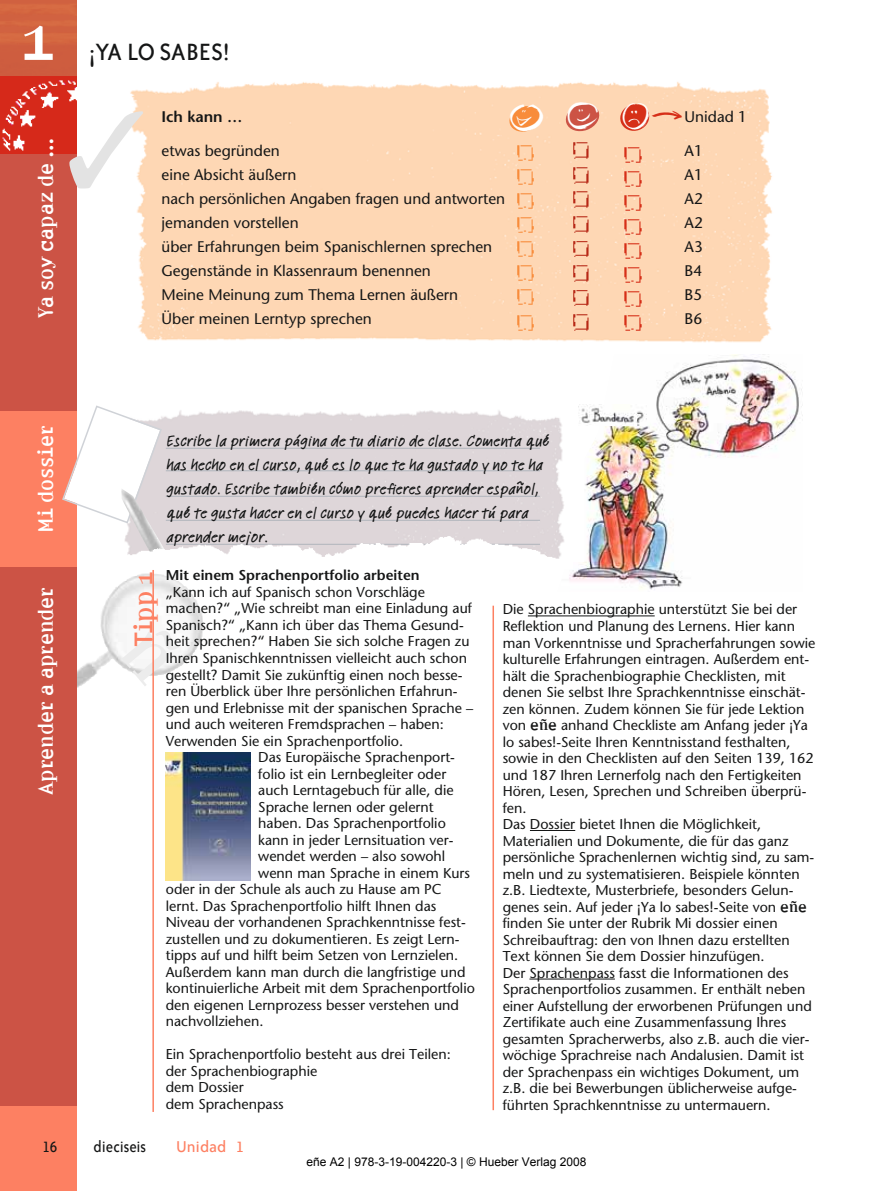
<style>
.page{position:relative;width:893px;height:1191px;background:#fff}
.page>*{position:absolute;margin:0;border:0;box-sizing:border-box;transform-origin:0 0}
.t1{font:300 60px "Amplifier";color:#fff}
.t2{font:37.5px "Pinxit Office LL";color:#fff}
.t3{font:27px "Bailey Sans ITC";letter-spacing:-.015em;color:#151616}
.t4{font:300 24px "Amplifier";color:#fd8062}
.t5{font:300 19.5px "Amplifier";color:#fff}
.t6{font:18px "Bailey Sans ITC";color:#151616;scale:.9 1}
.t7{font:18px "Bailey Sans ITC";color:#fd8062}
.t8{font:500 16.5px/24px "Linotype Feltpen";color:#151616}
.t9{font:15.3px "Stone Sans LT";color:#151616}
.t10{font:600 15.3px "Stone Sans LT";color:#151616}
.t11{font:14.25px/16.5px "Stone Sans LT";color:#151616}
.t12{font:600 14.25px "Stone Sans LT";color:#151616}
.t13{font:12px "Arial";color:#000}
.s1{font-family:"Amplifier";font-weight:300}
</style>
<div class="page">
<img style="left:569px;top:355px;width:233px;height:235px">
<img style="left:130px;top:82px;width:642px;height:261px">
<img style="left:0;top:0;width:77px;height:77px">
<img style="left:163px;top:407px;width:418px;height:154px">
<hr style="left:166px;top:470px;width:374px;height:1px;background:#b0b5bc">
<hr style="left:166px;top:448px;width:374px;height:1px;background:#b0b5bc">
<hr style="left:166px;top:496px;width:374px;height:1px;background:#b0b5bc">
<hr style="left:166px;top:520px;width:374px;height:1px;background:#b0b5bc">
<hr style="left:166px;top:568px;width:289px;height:1px;background:#b0b5bc">
<img style="left:77px;top:573px;width:126px;height:115px">
<div style="left:0;top:77px;width:77px;height:333px;background:#cc5345"></div>
<div style="left:0;top:410px;width:77px;height:189px;background:#fd8062"></div>
<div style="left:0;top:567px;width:77px;height:539px;background:#cc5345"></div>
<div style="left:0;top:1106px;width:77px;height:84px;background:#fd8062"></div>
<svg style="left:61px;top:405px;width:102px;height:116px"></svg>
<img style="left:121px;top:488px;width:45px;height:42px">
<img style="left:124px;top:530px;width:449px;height:38px">
<hr style="left:152px;top:570px;width:2px;height:542px;background:#fd8062">
<svg style="left:0;top:77px;width:77px;height:76px;background:#db4337"></svg>
<img style="left:515px;top:144px;width:20px;height:19px">
<img style="left:623px;top:145px;width:19px;height:19px">
<img style="left:515px;top:168px;width:20px;height:19px">
<img style="left:623px;top:169px;width:19px;height:19px">
<img style="left:515px;top:192px;width:20px;height:19px">
<img style="left:623px;top:193px;width:19px;height:19px">
<img style="left:515px;top:216px;width:20px;height:19px">
<img style="left:623px;top:217px;width:19px;height:19px">
<img style="left:515px;top:240px;width:20px;height:19px">
<img style="left:623px;top:241px;width:19px;height:19px">
<img style="left:515px;top:264px;width:20px;height:19px">
<img style="left:623px;top:265px;width:19px;height:19px">
<img style="left:515px;top:288px;width:20px;height:19px">
<img style="left:623px;top:289px;width:19px;height:19px">
<img style="left:515px;top:313px;width:20px;height:19px">
<img style="left:623px;top:313px;width:19px;height:19px">
<svg style="left:508px;top:104px;width:34px;height:29px"></svg>
<svg style="left:564px;top:102px;width:37px;height:31px"></svg>
<img style="left:571px;top:141px;width:33px;height:19px">
<img style="left:571px;top:165px;width:33px;height:20px">
<img style="left:571px;top:190px;width:33px;height:19px">
<img style="left:571px;top:214px;width:33px;height:20px">
<img style="left:571px;top:239px;width:33px;height:20px">
<img style="left:571px;top:264px;width:33px;height:19px">
<img style="left:571px;top:288px;width:33px;height:20px">
<img style="left:571px;top:313px;width:33px;height:19px">
<img style="left:166px;top:753px;width:85px;height:127px">
<img style="left:578px;top:405px;width:68px;height:20px">
<hr style="left:492px;top:605px;width:2px;height:505px;background:#fd8062">
<hr style="left:528px;top:615px;width:127px;height:1px;background:#151616">
<hr style="left:530px;top:830px;width:45px;height:1px;background:#151616">
<hr style="left:529px;top:978px;width:86px;height:1px;background:#151616">
<svg style="left:119px;top:622px;width:66px;height:64px"></svg>
<svg style="left:69px;top:111px;width:74px;height:77px"></svg>
<svg style="left:618px;top:102px;width:64px;height:31px;background:#f1a384"></svg>
<h1 class="t1" style="left:21px;top:14px;width:35px">1</h1>
<h3 class="t5" style="left:38px;top:318px;width:182px;rotate:-90deg">Ya soy capaz de …</h3>
<h3 class="t3" style="left:89px;top:42px;width:142px">¡YA LO SABES!</h3>
<h2 class="t2" style="left:509px;top:95px;width:143px">XZV</h2>
<p class="t10" style="left:162px;top:110px;width:82px">Ich kann …</p>
<p class="t9" style="left:685px;top:110px;width:64px">Unidad 1</p>
<p class="t9" style="left:162px;top:144px;width:120px">etwas begründen</p>
<p class="t9" style="left:685px;top:144px;width:20px">A1</p>
<p class="t9" style="left:162px;top:168px;width:136px">eine Absicht äußern</p>
<p class="t9" style="left:685px;top:168px;width:20px">A1</p>
<p class="t9" style="left:162px;top:192px;width:345px">nach persönlichen Angaben fragen und antworten</p>
<p class="t9" style="left:685px;top:192px;width:20px">A2</p>
<p class="t9" style="left:162px;top:216px;width:139px">jemanden vorstellen</p>
<p class="t9" style="left:685px;top:216px;width:20px">A2</p>
<p class="t9" style="left:162px;top:240px;width:332px">über Erfahrungen beim Spanischlernen sprechen</p>
<p class="t9" style="left:685px;top:240px;width:20px">A3</p>
<p class="t9" style="left:162px;top:264px;width:271px">Gegenstände in Klassenraum benennen</p>
<p class="t9" style="left:685px;top:264px;width:19px">B4</p>
<p class="t9" style="left:162px;top:288px;width:298px">Meine Meinung zum Thema Lernen äußern</p>
<p class="t9" style="left:685px;top:288px;width:19px">B5</p>
<p class="t9" style="left:162px;top:312px;width:212px">Über meinen Lerntyp sprechen</p>
<p class="t9" style="left:685px;top:312px;width:19px">B6</p>
<h3 class="t5" style="left:38px;top:533px;width:109px;rotate:-90deg">Mi dossier</h3>
<h3 class="t5" style="left:38px;top:794px;width:209px;rotate:-90deg">Aprender a aprender</h3>
<p class="t8" style="left:166px;top:430px;width:385px">Escribe la primera página de tu diario de clase. Comenta qué has hecho en el curso, qué es lo que te ha gustado y no te ha gustado. Escribe también cómo prefieres aprender español, qué te gusta hacer en el curso y qué puedes hacer tú para aprender mejor.</p>
<h3 class="t4" style="left:134px;top:646px;width:76px;rotate:-90deg">Tipp 1</h3>
<p class="t12" style="left:166px;top:570px;width:255px">Mit einem Sprachenportfolio arbeiten</p>
<p class="t11" style="left:166px;top:585px;width:261px">„Kann ich auf Spanisch schon Vorschläge</p>
<p class="t11" style="left:166px;top:602px;width:308px">machen?“ „Wie schreibt man eine Einladung auf</p>
<p class="t11" style="left:166px;top:618px;width:300px">Spanisch?“ „Kann ich über das Thema Gesund -</p>
<p class="t11" style="left:166px;top:635px;width:305px">heit sprechen?“ Haben Sie sich solche Fragen zu</p>
<p class="t11" style="left:166px;top:651px;width:303px">Ihren Spanischkenntnissen vielleicht auch schon</p>
<p class="t11" style="left:166px;top:668px;width:298px">gestellt? Damit Sie zukünftig einen noch besse-</p>
<p class="t11" style="left:166px;top:684px;width:293px">ren Überblick über Ihre persönlichen Erfahrun -</p>
<p class="t11" style="left:166px;top:701px;width:309px">gen und Erlebnisse mit der spanischen Sprache –</p>
<p class="t11" style="left:166px;top:717px;width:280px">und auch weiteren Fremdsprachen – haben:</p>
<p class="t11" style="left:166px;top:734px;width:239px">Verwenden Sie ein Sprachenportfolio.</p>
<p class="t11" style="left:258px;top:750px;width:198px">Das Europäische Sprachen port -</p>
<p class="t11" style="left:258px;top:767px;width:189px">folio ist ein Lernbegleiter oder</p>
<p class="t11" style="left:258px;top:783px;width:197px">auch Lerntagebuch für alle, die</p>
<p class="t11" style="left:258px;top:800px;width:177px">Sprache lernen oder gelernt</p>
<p class="t11" style="left:258px;top:816px;width:189px">haben. Das Sprachenportfolio</p>
<p class="t11" style="left:258px;top:833px;width:197px">kann in jeder Lernsituation ver-</p>
<p class="t11" style="left:258px;top:849px;width:189px">wendet werden – also sowohl</p>
<p class="t11" style="left:258px;top:866px;width:213px">wenn man Sprache in einem Kurs</p>
<p class="t11" style="left:166px;top:882px;width:277px">oder in der Schule als auch zu Hause am PC</p>
<p class="t11" style="left:166px;top:899px;width:272px">lernt. Das Sprachenportfolio hilft Ihnen das</p>
<p class="t11" style="left:166px;top:915px;width:302px">Niveau der vorhandenen Sprachkenntnisse fest-</p>
<p class="t11" style="left:166px;top:932px;width:295px">zustellen und zu dokumentieren. Es zeigt Lern -</p>
<p class="t11" style="left:166px;top:948px;width:294px">tipps auf und hilft beim Setzen von Lernzielen.</p>
<p class="t11" style="left:166px;top:965px;width:301px">Außerdem kann man durch die langfristige und</p>
<p class="t11" style="left:166px;top:981px;width:311px">kontinuierliche Arbeit mit dem Sprachenportfolio</p>
<p class="t11" style="left:166px;top:998px;width:295px">den eigenen Lernprozess besser verstehen und</p>
<p class="t11" style="left:166px;top:1014px;width:99px">nachvollziehen.</p>
<p class="t11" style="left:166px;top:1047px;width:286px">Ein Sprachenportfolio besteht aus drei Teilen: der Sprachenbiographie<br>dem Dossier<br>dem Sprachenpass</p>
<p class="t11" style="left:503px;top:603px;width:314px">Die Sprachenbiographie unterstützt Sie bei der Reflektion und Planung des Lernens. Hier kann man Vorkenntnisse und Spracherfahrungen sowie kulturelle Erfahrungen eintragen. Außerdem ent&shy;hält die Sprachenbiographie Checklisten, mit denen Sie selbst Ihre Sprachkenntnisse einschät&shy;zen können. Zudem können Sie für jede Lektion von <span class="s1">eñe</span> anhand Checkliste am Anfang jeder ¡Ya lo sabes!-Seite Ihren Kenntnisstand festhalten, sowie in den Checklisten auf den Seiten 139, 162 und 187 Ihren Lernerfolg nach den Fertigkeiten Hören, Lesen, Sprechen und Schreiben überprü&shy;fen.<br>Das Dossier bietet Ihnen die Möglichkeit, Materialien und Dokumente, die für das ganz persönliche Sprachenlernen wichtig sind, zu sam&shy;meln und zu systematisieren. Beispiele könnten z.B. Liedtexte, Musterbriefe, besonders Gelun - genes sein. Auf jeder ¡Ya lo sabes!-Seite von <span class="s1">eñe </span>finden Sie unter der Rubrik Mi dossier einen Schreibauftrag: den von Ihnen dazu erstellten Text können Sie dem Dossier hinzufügen.<br>Der Sprachenpass fasst die Informationen des Sprachenportfolios zusammen. Er enthält neben einer Aufstellung der erworbenen Prüfungen und Zertifikate auch eine Zusammenfassung Ihres gesamten Spracherwerbs, also z.B. auch die vier&shy;wöchige Sprachreise nach Andalusien. Damit ist der Sprachenpass ein wichtiges Dokument, um z.B. die bei Bewerbungen üblicherweise aufge&shy;führten Sprachkenntnisse zu untermauern.</p>
<p class="t6" style="left:43px;top:1140px;width:18px">16</p>
<p class="t6" style="left:94px;top:1140px;width:60px">dieciseis</p>
<p class="t7" style="left:176px;top:1140px;width:70px">Unidad 1</p>
<p class="t13" style="left:306px;top:1154px;width:281px">eñe A2 | 978-3-19-004220-3 | © Hueber Verlag 2008</p>
</div>
